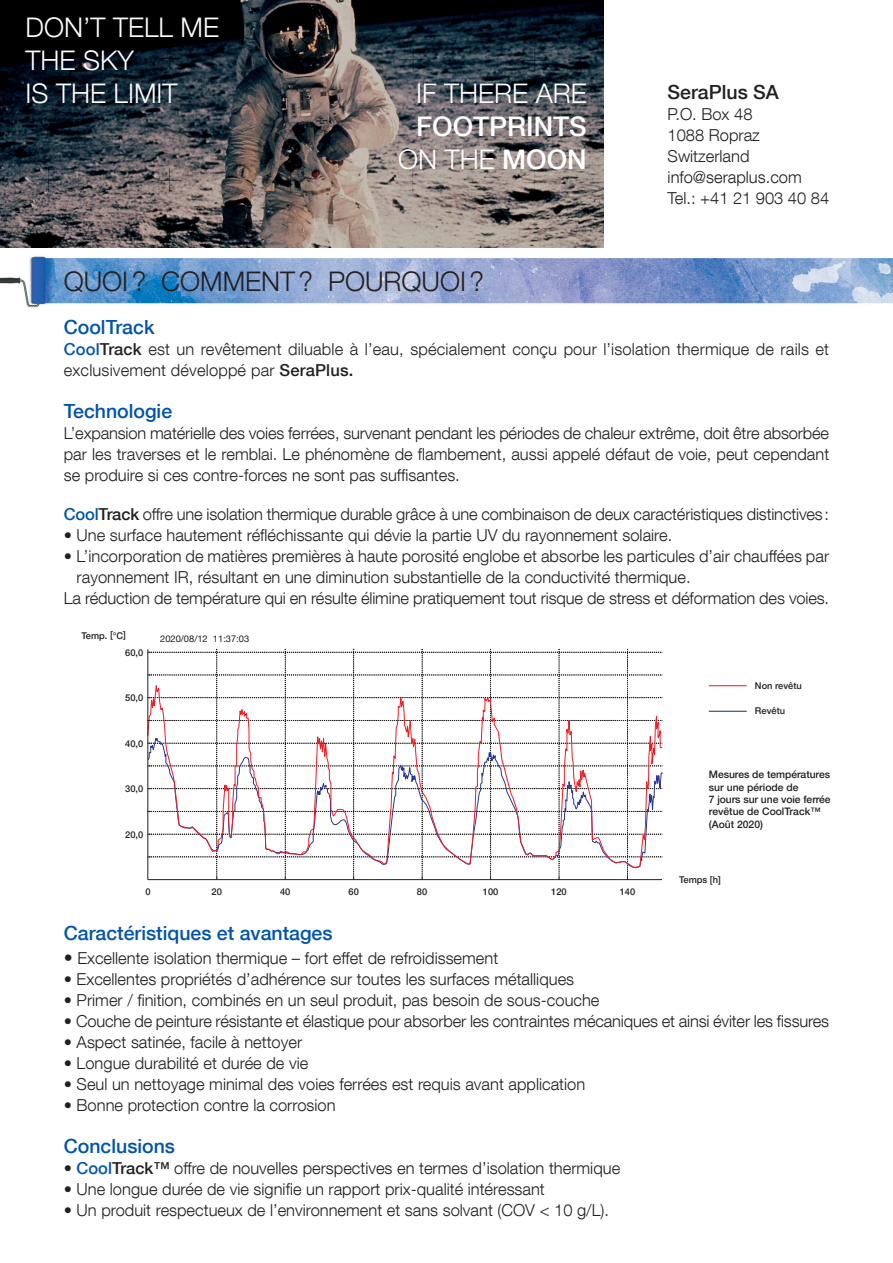
<style>
.page{position:relative;width:893px;height:1263px;background:#fff}
.page>*{position:absolute;margin:0;border:0;box-sizing:border-box;transform-origin:0 0}
.t1{font:300 27px/33px "Helvetica Neue LT Com";color:#fff;text-align:right}
.t2{font:300 27px "Helvetica Neue LT Com";color:#231f20}
.t3{font:500 19.5px "Helvetica Neue LT Com";color:#0154a6}
.t4{font:500 19.5px "Helvetica Neue LT Com";color:#231f20}
.t5{font:300 16.5px/21px "Helvetica Neue LT Com";color:#231f20}
.t6{font:500 10.35px/12.5px "Helvetica Neue";letter-spacing:-.005em;color:#231f20}
.t7{font:500 9.3px "Helvetica Neue";color:#231f20}
.t8{font:9.3px "Helvetica Neue";color:#231f20}
.s1{font-weight:500}
.s2{font-weight:500;color:#0154a6}
.s3{font-size:18px}
</style>
<div class="page">
<img style="left:0;top:0;width:604px;height:248px">
<img style="left:0;top:256px;width:893px;height:52px">
<hr style="left:147px;top:649px;width:1px;height:231px;background:#231f20">
<svg style="left:148px;top:649px;width:515px;height:231px"></svg>
<hr style="left:709px;top:685px;width:38px;height:1px;background:#ee1d23">
<hr style="left:709px;top:711px;width:38px;height:1px;background:#283890">
<p class="t1" style="left:26px;top:11px;width:195px">DON’T TELL ME</p>
<p class="t1" style="left:26px;top:44px;width:110px">THE SKY</p>
<p class="t1" style="left:26px;top:77px;width:154px">IS THE LIMIT</p>
<p class="t1" style="left:398px;top:77px;width:190px">IF THERE ARE<br><span class="s1">FOOTPRINTS<br></span>ON THE <span class="s1">MOON</span></p>
<p class="t4" style="left:668px;top:80px;width:113px">SeraPlus SA</p>
<p class="t5" style="left:668px;top:103px;width:86px">P.O. Box 48</p>
<p class="t5" style="left:668px;top:124px;width:94px">1088 Ropraz</p>
<p class="t5" style="left:668px;top:145px;width:83px">Switzerland</p>
<p class="t5" style="left:668px;top:166px;width:136px">info@seraplus.com</p>
<p class="t5" style="left:668px;top:187px;width:163px">Tel.: +41 21 903 40 84</p>
<p class="t2" style="left:64px;top:265px;width:422px">QUOI? COMMENT? POURQUOI?</p>
<p class="t3" style="left:64px;top:315px;width:92px">CoolTrack</p>
<p class="t5" style="left:64px;top:338px;width:767px"><span class="s2">Cool</span><span class="s1">Track</span> est un revêtement diluable à l’eau, spécialement conçu pour l’isolation thermique de rails et exclusivement développé par <span class="s1">SeraPlus.</span></p>
<p class="t3" style="left:64px;top:399px;width:110px">Technologie</p>
<p class="t5" style="left:64px;top:422px;width:767px;text-align:justify">L’expansion matérielle des voies ferrées, survenant pendant les périodes de chaleur extrême, doit être absorbée par les traverses et le remblai. Le phénomène de flambement, aussi appelé défaut de voie, peut cependant se produire si ces contre-forces ne sont pas suffisantes.</p>
<p class="t5" style="left:64px;top:503px;width:767px"><span class="s2">Cool</span><span class="s1">Track</span> offre une isolation thermique durable grâce à une combinaison de deux caractéristiques distinctives:</p>
<p class="t5" style="left:64px;top:524px;width:610px">• Une surface hautement réfléchissante qui dévie la partie UV du rayonnement solaire.</p>
<p class="t5" style="left:77px;top:545px;width:754px;text-indent:-13px">• L’incorporation de matières premières à haute porosité englobe et absorbe les particules d’air chauffées par rayonnement IR, résultant en une diminution substantielle de la conductivité thermique.</p>
<p class="t5" style="left:64px;top:587px;width:767px">La réduction de température qui en résulte élimine pratiquement tout risque de stress et déformation des voies.</p>
<p class="t7" style="left:81px;top:628px;width:46px">Temp. [°C]</p>
<p class="t7" style="left:125px;top:645px;width:20px">60,0</p>
<p class="t7" style="left:125px;top:691px;width:20px">50,0</p>
<p class="t7" style="left:125px;top:736px;width:20px">40,0</p>
<p class="t7" style="left:125px;top:782px;width:20px">30,0</p>
<p class="t7" style="left:125px;top:827px;width:20px">20,0</p>
<p class="t8" style="left:160px;top:632px;width:91px">2020/08/12 11:37:03</p>
<p class="t7" style="left:146px;top:884px;width:7px">0</p>
<p class="t7" style="left:212px;top:884px;width:12px">20</p>
<p class="t7" style="left:280px;top:884px;width:12px">40</p>
<p class="t7" style="left:348px;top:884px;width:12px">60</p>
<p class="t7" style="left:417px;top:884px;width:12px">80</p>
<p class="t7" style="left:483px;top:884px;width:17px">100</p>
<p class="t7" style="left:551px;top:884px;width:17px">120</p>
<p class="t7" style="left:620px;top:884px;width:17px">140</p>
<p class="t7" style="left:755px;top:678px;width:48px">Non revêtu</p>
<p class="t7" style="left:755px;top:704px;width:32px">Revêtu</p>
<p class="t6" style="left:709px;top:767px;width:123px">Mesures de températures sur une période de<br>7 jours sur une voie ferrée revêtue de CoolTrack™ (Août 2020)</p>
<p class="t7" style="left:679px;top:872px;width:43px">Temps [h]</p>
<p class="t3" style="left:64px;top:921px;width:270px">Caractéristiques et avantages</p>
<p class="t5" style="left:64px;top:947px;width:436px"><span class="s3">•</span> Excellente isolation thermique – fort effet de refroidissement</p>
<p class="t5" style="left:64px;top:968px;width:512px">• Excellentes propriétés d’adhérence sur toutes les surfaces métalliques</p>
<p class="t5" style="left:64px;top:989px;width:537px">• Primer / finition, combinés en un seul produit, pas besoin de sous-couche</p>
<p class="t5" style="left:64px;top:1010px;width:767px">• Couche de peinture résistante et élastique pour absorber les contraintes mécaniques et ainsi éviter les fissures</p>
<p class="t5" style="left:64px;top:1031px;width:240px">• Aspect satinée, facile à nettoyer</p>
<p class="t5" style="left:64px;top:1052px;width:246px">• Longue durabilité et durée de vie</p>
<p class="t5" style="left:64px;top:1073px;width:523px">• Seul un nettoyage minimal des voies ferrées est requis avant application</p>
<p class="t5" style="left:64px;top:1094px;width:273px">• Bonne protection contre la corrosion</p>
<p class="t3" style="left:64px;top:1134px;width:113px">Conclusions</p>
<p class="t5" style="left:64px;top:1157px;width:558px">• <span class="s2">Cool</span><span class="s1">Track™</span> offre de nouvelles perspectives en termes d’isolation thermique</p>
<p class="t5" style="left:64px;top:1178px;width:483px">• Une longue durée de vie signifie un rapport prix-qualité intéressant</p>
<p class="t5" style="left:64px;top:1199px;width:547px">• Un produit respectueux de l’environnement et sans solvant (COV &lt; 10 g/L).</p>
</div>
